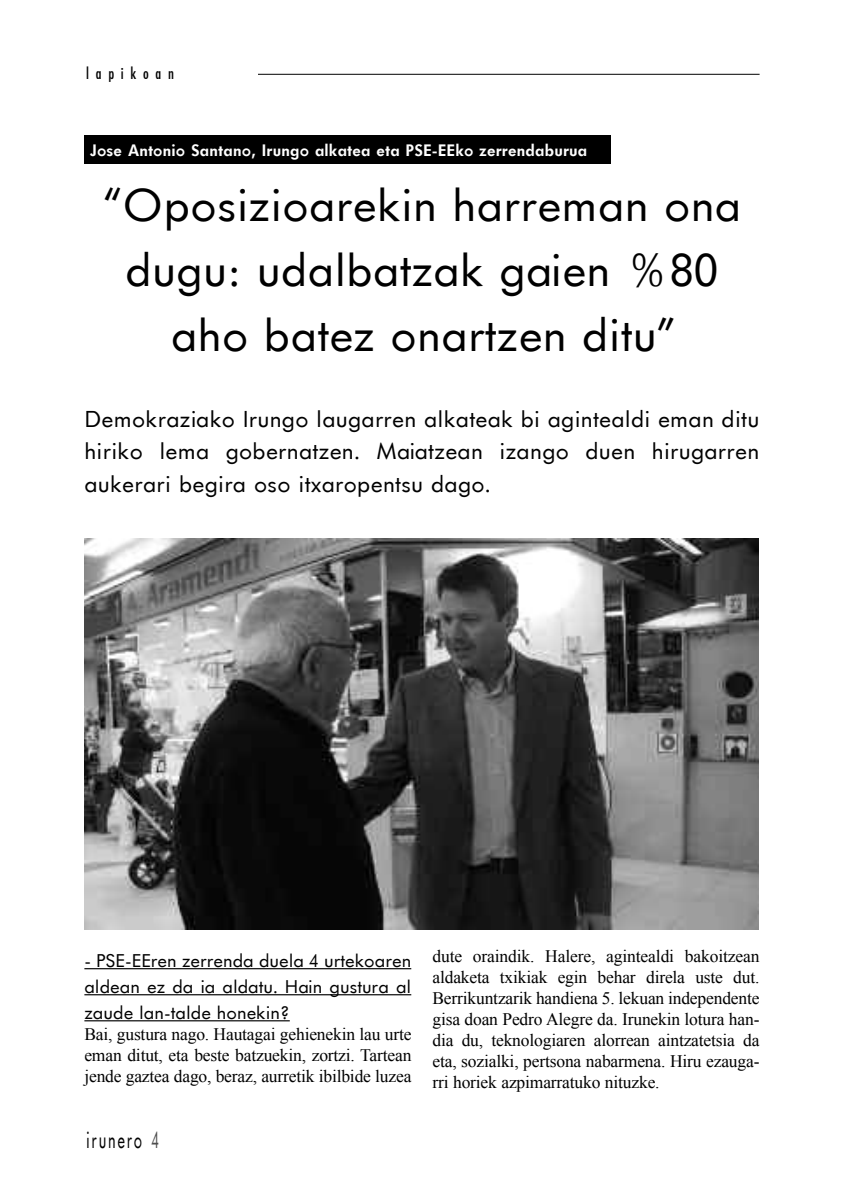
<style>
.page{position:relative;width:844px;height:1191px;background:#fff}
.page>*{position:absolute;margin:0;border:0;box-sizing:border-box;transform-origin:0 0}
.t1{font:43.75px/65.1px "Futurist";letter-spacing:-.005em;color:#000;text-align:center}
.t2{font:22.4px "Futurist";letter-spacing:.11em;color:#000;scale:.62 1}
.t3{font:21.88px/32.6px "Futurist";color:#000;text-align:justify}
.t4{font:17.5px/21px "Times New Roman";letter-spacing:-.01em;color:#000;text-align:justify}
.t5{font:17.5px/26.1px "Futurist";letter-spacing:-.01em;color:#000;text-align:justify}
.t6{font:700 15.75px "Futurist";color:#fff}
.t7{font:15.75px "Futurist Condensed";letter-spacing:.43em;color:#000}
.s1{color:#4d4d4d}
</style>
<div class="page">
<hr style="left:84px;top:74px;width:675px;height:1px;background:#000">
<div style="left:84px;top:54px;width:174px;height:39px;background:#fff"></div>
<img style="left:84px;top:539px;width:674px;height:390px">
<hr style="left:84px;top:968px;width:327px;height:1px;background:#000">
<hr style="left:84px;top:994px;width:327px;height:1px;background:#000">
<hr style="left:84px;top:1020px;width:206px;height:1px;background:#000">
<div style="left:84px;top:135px;width:526px;height:29px;background:#000"></div>
<p class="t7" style="left:86px;top:65px;width:89px">lapikoan</p>
<p class="t6" style="left:90px;top:140px;width:499px">Jose Antonio Santano, Irungo alkatea eta PSE-EEko zerrendaburua</p>
<h1 class="t1" style="left:102px;top:172px;width:641px">“Oposizioarekin harreman ona dugu: udalbatzak gaien %80 aho batez onartzen ditu”</h1>
<p class="t3" style="left:84px;top:402px;width:676px">Demokraziako Irungo laugarren alkateak bi agintealdi eman ditu hiriko lema gobernatzen. Maiatzean izango duen hirugarren aukerari begira oso itxaropentsu dago.</p>
<p class="t5" style="left:84px;top:947px;width:328px">- PSE-EEren zerrenda duela 4 urtekoaren aldean ez da ia aldatu. Hain gustura al zaude lan-talde honekin?</p>
<p class="t4" style="left:84px;top:1023px;width:328px">Bai, gustura nago. Hautagai gehienekin lau urte eman ditut, eta beste batzuekin, zortzi. Tartean jende gaztea dago, beraz, aurretik ibilbide luzea</p>
<p class="t2" style="left:86px;top:1125px;width:119px">irunero <span class="s1">4</span></p>
<p class="t4" style="left:432px;top:945px;width:328px">dute oraindik. Halere, agintealdi bakoitzean aldaketa txikiak egin behar direla uste dut.<br>Berrikuntzarik handiena 5. lekuan independente gisa doan Pedro Alegre da. Irunekin lotura han&shy;dia du, teknologiaren alorrean aintzatetsia da eta, sozialki, pertsona nabarmena. Hiru ezauga&shy;rri horiek azpimarratuko nituzke.</p>
</div>
